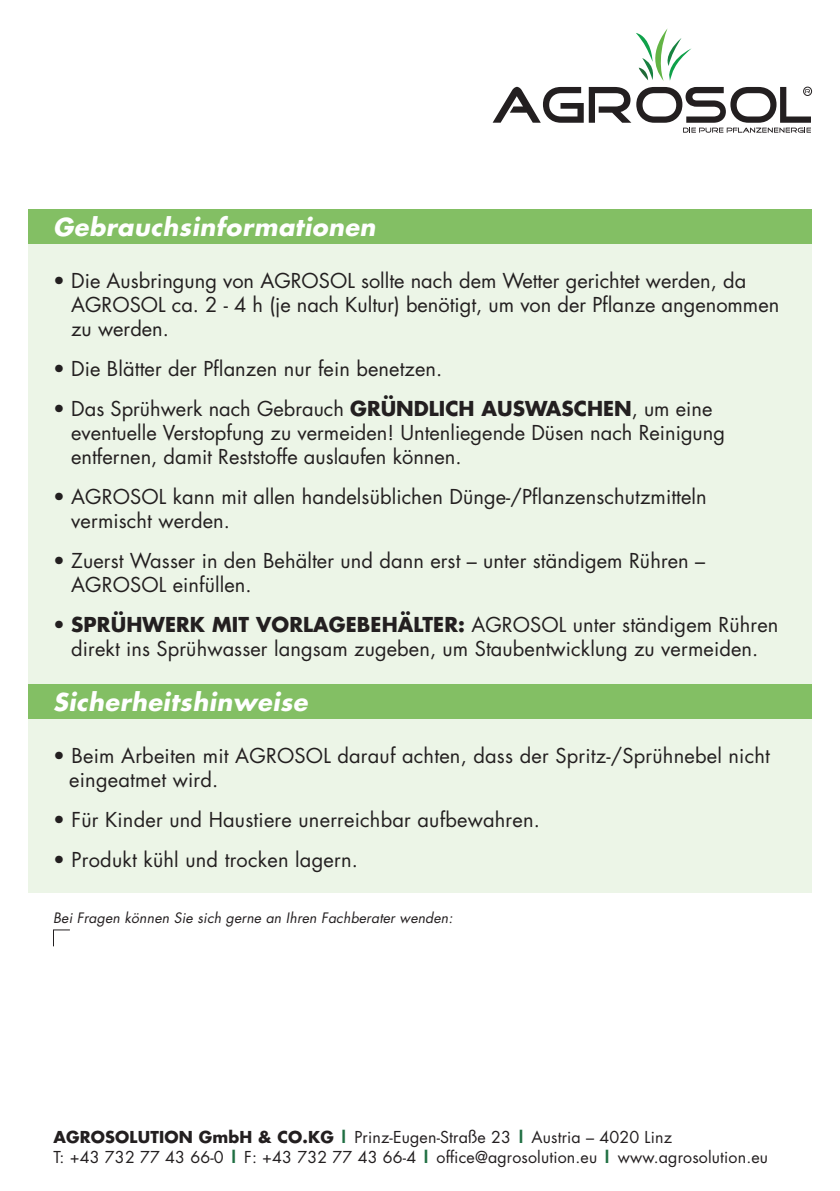
<style>
.page{position:relative;width:840px;height:1191px;background:#fff}
.page>*{position:absolute;margin:0;border:0;box-sizing:border-box;transform-origin:0 0}
.t1{font:italic 700 24px "Futura";letter-spacing:.02em;color:#fff}
.t2{font:20px/24px "Futura";letter-spacing:.005em;color:#231f20}
.t3{font:16px "Futura";letter-spacing:.01em;color:#231f20}
.t4{font:italic 14px "Futura";letter-spacing:.01em;color:#231f20}
.s1{font-weight:700}
.s2{font-weight:700;color:#1f6f42}
</style>
<div class="page">
<div style="left:28px;top:235px;width:783px;height:658px;background:#ecf5e7"></div>
<div style="left:802px;top:87px;width:9px;height:9px;border:1px solid #231f20;border-radius:50%"></div>
<svg style="left:492px;top:87px;width:318px;height:46px"></svg>
<svg style="left:636px;top:28px;width:55px;height:53px"></svg>
<div style="left:28px;top:210px;width:783px;height:34px;background:#83bf64"></div>
<div style="left:28px;top:684px;width:783px;height:34px;background:#83bf64"></div>
<svg style="left:53px;top:929px;width:17px;height:18px"></svg>
<p class="t1" style="left:53px;top:211px;width:323px">Gebrauchsinformationen</p>
<p class="t2" style="left:71px;top:268px;width:709px;text-indent:-18px">• Die Ausbringung von AGROSOL sollte nach dem Wetter gerichtet werden, da<br>AGROSOL ca. 2 - 4 h (je nach Kultur) benötigt, um von der Pflanze angenommen zu werden.</p>
<p class="t2" style="left:53px;top:356px;width:390px">• Die Blätter der Pflanzen nur fein benetzen.</p>
<p class="t2" style="left:53px;top:396px;width:660px">• Das Sprühwerk nach Gebrauch <span class="s1">GRÜNDLICH AUSWASCHEN</span>, um eine</p>
<p class="t2" style="left:71px;top:420px;width:655px">eventuelle Verstopfung zu vermeiden! Untenliegende Düsen nach Reinigung</p>
<p class="t2" style="left:71px;top:444px;width:391px">entfernen, damit Reststoffe auslaufen können.</p>
<p class="t2" style="left:53px;top:484px;width:654px">• AGROSOL kann mit allen handelsüblichen Dünge-/Pflanzenschutzmitteln</p>
<p class="t2" style="left:71px;top:508px;width:160px">vermischt werden.</p>
<p class="t2" style="left:53px;top:548px;width:653px">• Zuerst Wasser in den Behälter und dann erst – unter ständigem Rühren –</p>
<p class="t2" style="left:71px;top:572px;width:182px">AGROSOL einfüllen.</p>
<p class="t2" style="left:53px;top:612px;width:726px;text-align:center">• <span class="s1">SPRÜHWERK MIT VORLAGEBEHÄLTER:</span> AGROSOL unter ständigem Rühren direkt ins Sprühwasser langsam zugeben, um Staubentwicklung zu vermeiden.</p>
<p class="t1" style="left:53px;top:685px;width:256px">Sicherheitshinweise</p>
<p class="t2" style="left:69px;top:743px;width:702px;text-indent:-16px">• Beim Arbeiten mit AGROSOL darauf achten, dass der Spritz-/Sprühnebel nicht eingeatmet wird.</p>
<p class="t2" style="left:53px;top:807px;width:488px">• Für Kinder und Haustiere unerreichbar aufbewahren.</p>
<p class="t2" style="left:53px;top:847px;width:306px">• Produkt kühl und trocken lagern.</p>
<p class="t4" style="left:53px;top:908px;width:401px">Bei Fragen können Sie sich gerne an Ihren Fachberater wenden:</p>
<p class="t3" style="left:53px;top:1125px;width:619px"><span class="s1">AGROSOLUTION GmbH &amp; CO.KG</span> <span class="s2">|</span> Prinz-Eugen-Straße 23 <span class="s2">|</span> Austria – 4020 Linz</p>
<p class="t3" style="left:53px;top:1145px;width:715px">T: +43 732 77 43 66-0 <span class="s2">|</span> F: +43 732 77 43 66-4 <span class="s2">|</span> office@agrosolution.eu <span class="s2">|</span> www.agrosolution.eu</p>
</div>
